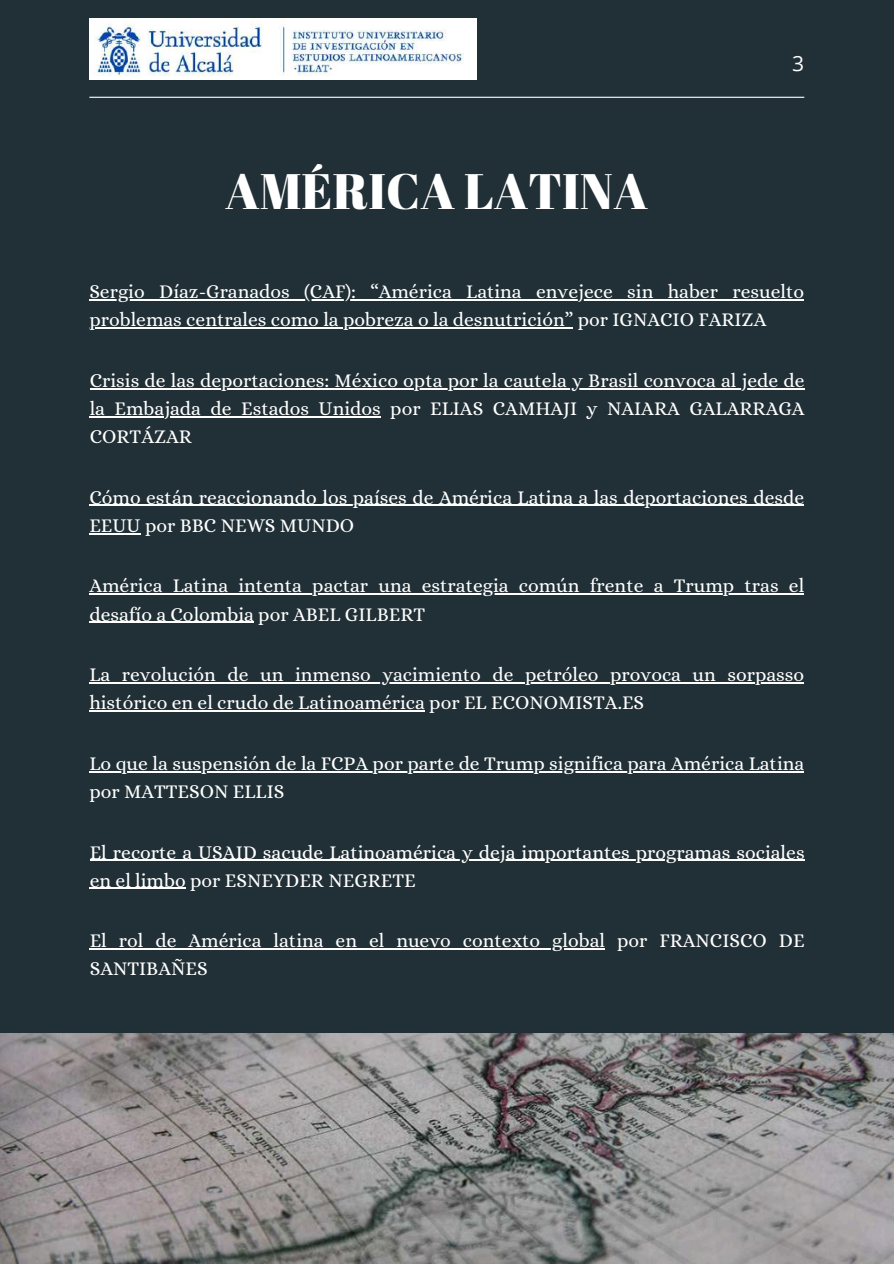
<style>
.page{position:relative;width:894px;height:1264px;background:#fff}
.page>*{position:absolute;margin:0;border:0;box-sizing:border-box;transform-origin:0 0}
.t1{font:49.8px "Abril Fatface";color:#fff}
.t2{font:21px "Open Sans";color:#fff}
.t3{font:19.5px/28.2px "Alice";color:#fff}
</style>
<div class="page">
<div style="left:0;top:0;width:893px;height:1263px;background:#213036"></div>
<hr style="left:89px;top:97px;width:715px;height:1px;background:#fff">
<img style="left:89px;top:18px;width:387px;height:62px">
<img style="left:0;top:1033px;width:893px;height:230px">
<hr style="left:89px;top:299px;width:715px;height:1px;background:#fff">
<hr style="left:89px;top:327px;width:484px;height:1px;background:#fff">
<hr style="left:90px;top:388px;width:714px;height:1px;background:#fff">
<hr style="left:90px;top:416px;width:290px;height:1px;background:#fff">
<hr style="left:89px;top:505px;width:715px;height:1px;background:#fff">
<hr style="left:89px;top:533px;width:52px;height:1px;background:#fff">
<hr style="left:89px;top:593px;width:715px;height:1px;background:#fff">
<hr style="left:89px;top:621px;width:165px;height:2px;background:#fff">
<hr style="left:89px;top:682px;width:715px;height:1px;background:#fff">
<hr style="left:89px;top:710px;width:336px;height:1px;background:#fff">
<hr style="left:90px;top:859px;width:714px;height:1px;background:#fff">
<hr style="left:90px;top:887px;width:96px;height:1px;background:#fff">
<hr style="left:89px;top:771px;width:715px;height:1px;background:#fff">
<hr style="left:90px;top:948px;width:515px;height:1px;background:#fff">
<h1 class="t1" style="left:225px;top:156px;width:424px">AMÉRICA LATINA</h1>
<p class="t2" style="left:792px;top:48px;width:13px">3</p>
<p class="t3" style="left:89px;top:277px;width:716px">Sergio Díaz-Granados (CAF): “América Latina envejece sin haber resuelto problemas centrales como la pobreza o la desnutrición” por IGNACIO FARIZA</p>
<p class="t3" style="left:90px;top:366px;width:716px;text-align:justify">Crisis de las deportaciones: México opta por la cautela y Brasil convoca al jede de la Embajada de Estados Unidos por ELIAS CAMHAJI y NAIARA GALARRAGA CORTÁZAR</p>
<p class="t3" style="left:89px;top:483px;width:716px">Cómo están reaccionando los países de América Latina a las deportaciones desde<br>EEUU por BBC NEWS MUNDO</p>
<p class="t3" style="left:89px;top:571px;width:716px">América Latina intenta pactar una estrategia común frente a Trump tras el desafío a Colombia por ABEL GILBERT</p>
<p class="t3" style="left:89px;top:660px;width:716px">La revolución de un inmenso yacimiento de petróleo provoca un sorpasso histórico en el crudo de Latinoamérica por EL ECONOMISTA.ES</p>
<p class="t3" style="left:89px;top:749px;width:716px">Lo que la suspensión de la FCPA por parte de Trump significa para América Latina por MATTESON ELLIS</p>
<p class="t3" style="left:90px;top:837px;width:716px">El recorte a USAID sacude Latinoamérica y deja importantes programas sociales en el limbo por ESNEYDER NEGRETE</p>
<p class="t3" style="left:90px;top:926px;width:716px">El rol de América latina en el nuevo contexto global por FRANCISCO DE<br>SANTIBAÑES</p>
</div>
